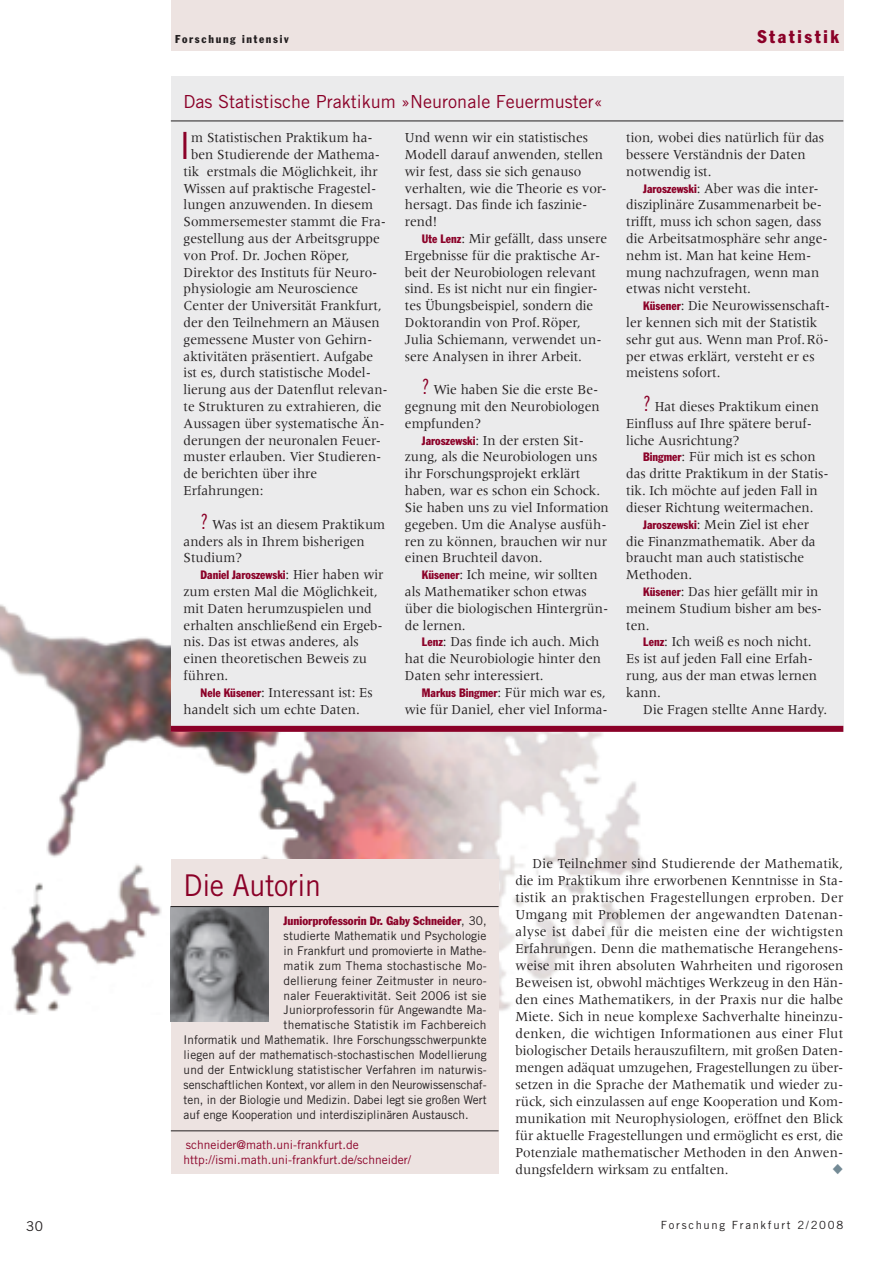
<style>
.page{position:relative;width:895px;height:1263px;background:#fff}
.page>*{position:absolute;margin:0;border:0;box-sizing:border-box;transform-origin:0 0}
.t1{font:37.5px "Trade Gothic";color:#8b0128}
.t2{font:30px "Trade Gothic";letter-spacing:-.01em;color:#8b0128;scale:.95 1}
.t3{font:18px "Trade Gothic";color:#8b0128}
.t4{font:condensed 18px "Franklin Gothic";letter-spacing:.15em;color:#8b0128}
.t5{font:14.25px/16.8px "Meridien";color:#231f20;scale:.95 1}
.t6{font:13.5px "Trade Gothic";color:#231f20}
.t7{font:12px "Trade Gothic";letter-spacing:.005em;color:#231f20}
.t8{font:12px/14.9px "Trade Gothic";color:#8b0128}
.t9{font:condensed 12px "Franklin Gothic";color:#8b0128}
.t10{font:condensed 12px "Franklin Gothic";color:#8b0128;scale:.95 1}
.t11{font:12px "Trade Gothic";letter-spacing:.025em;color:#231f20}
.t12{font:11.25px "Trade Gothic";letter-spacing:.15em;color:#231f20}
.t13{font:condensed 11.25px "Franklin Gothic";letter-spacing:.15em;color:#231f20}
.s1{font-family:"Franklin Gothic";font-stretch:condensed;font-size:12px;color:#8b0128}
.s2{font-family:"Trade Gothic Cond Eighteen";font-size:21px;color:#8b0128}
.s3{font-family:"Meridien";font-stretch:normal;font-size:14.25px;color:#231f20}
.s4{font-family:"Trade Gothic";font-stretch:normal;color:#231f20}
</style>
<div class="page">
<div style="left:171px;top:0;width:671px;height:51px;background:#ede3e1"></div>
<img style="left:0;top:604px;width:645px;height:410px">
<div style="left:171px;top:77px;width:671px;height:655px;background:#ebebec"></div>
<div style="left:171px;top:726px;width:671px;height:6px;background:#8b0128"></div>
<div style="left:171px;top:859px;width:327px;height:315px;background:#ede3e1"></div>
<img style="left:171px;top:907px;width:97px;height:114px">
<hr style="left:171px;top:1130px;width:327px;height:1px;background:#231f20">
<hr style="left:171px;top:906px;width:327px;height:1px;background:#231f20">
<hr style="left:171px;top:121px;width:671px;height:1px;background:#231f20">
<p class="t13" style="left:175px;top:35px;width:115px">Forschung intensiv</p>
<p class="t4" style="left:757px;top:30px;width:83px">Statistik</p>
<p class="t3" style="left:183px;top:95px;width:420px">Das Statistische Praktikum »Neuronale Feuermuster«</p>
<h1 class="t1" style="left:179px;top:132px;width:14px">I</h1>
<p class="t5" style="left:191px;top:130px;width:192px">m Statistischen Praktikum ha-</p>
<p class="t5" style="left:405px;top:130px;width:214px">Und wenn wir ein statistisches<br>Modell darauf anwenden, stellen wir fest, dass sie sich genauso verhalten, wie die Theorie es vor&shy;hersagt. Das finde ich faszinie&shy;rend!</p>
<p class="t5" style="left:405px;top:231px;width:214px;text-indent:17px"><span class="s1">Ute Lenz</span>: Mir gefällt, dass unsere<br>Ergebnisse für die praktische Ar&shy;beit der Neurobiologen relevant sind. Es ist nicht nur ein fingier&shy;tes Übungsbeispiel, sondern die<br>Doktorandin von Prof. Röper,<br>Julia Schiemann, verwendet un&shy;sere Analysen in ihrer Arbeit.</p>
<p class="t5" style="left:405px;top:382px;width:206px;text-align:justify;text-indent:17px"><span class="s2">?</span> Wie haben Sie die erste Be&shy;gegnung mit den Neurobiologen empfunden?</p>
<p class="t5" style="left:405px;top:433px;width:216px;text-indent:17px"><span class="s1">Jaroszewski</span>: In der ersten Sit&shy;zung, als die Neurobiologen uns ihr Forschungsprojekt erklärt haben, war es schon ein Schock.<br>Sie haben uns zu viel Information gegeben. Um die Analyse ausfüh&shy;ren zu können, brauchen wir nur einen Bruchteil davon.</p>
<p class="t5" style="left:405px;top:567px;width:215px;text-indent:17px"><span class="s1">Küsener</span>: Ich meine, wir sollten als Mathematiker schon etwas über die biologischen Hintergrün&shy;de lernen.</p>
<p class="t5" style="left:405px;top:634px;width:208px;text-align:justify;text-indent:17px"><span class="s1">Lenz</span>: Das finde ich auch. Mich hat die Neurobiologie hinter den Daten sehr interessiert.</p>
<p class="t5" style="left:405px;top:685px;width:215px;text-align:right"><span class="s1">Markus Bingmer</span>: Für mich war es, wie für Daniel, eher viel Informa-</p>
<p class="t5" style="left:191px;top:147px;width:200px">ben Studierende der Mathema-</p>
<p class="t5" style="left:183px;top:164px;width:206px">tik erstmals die Möglichkeit, ihr</p>
<p class="t5" style="left:183px;top:181px;width:204px">Wissen auf praktische Fragestel-</p>
<p class="t5" style="left:183px;top:197px;width:201px">lungen anzuwenden. In diesem</p>
<p class="t5" style="left:183px;top:214px;width:214px">Sommersemester stammt die Fra-</p>
<p class="t5" style="left:183px;top:231px;width:208px">gestellung aus der Arbeitsgruppe</p>
<p class="t5" style="left:183px;top:248px;width:176px">von Prof. Dr. Jochen Röper,</p>
<p class="t5" style="left:183px;top:265px;width:205px">Direktor des Instituts für Neuro-</p>
<p class="t5" style="left:183px;top:281px;width:185px">physiologie am Neuroscience</p>
<p class="t5" style="left:183px;top:298px;width:210px">Center der Universität Frankfurt,</p>
<p class="t5" style="left:183px;top:315px;width:208px">der den Teilnehmern an Mäusen</p>
<p class="t5" style="left:183px;top:332px;width:200px">gemessene Muster von Gehirn-</p>
<p class="t5" style="left:183px;top:349px;width:201px">aktivitäten präsentiert. Aufgabe</p>
<p class="t5" style="left:183px;top:365px;width:199px">ist es, durch statistische Model-</p>
<p class="t5" style="left:183px;top:382px;width:216px">lierung aus der Datenflut relevan-</p>
<p class="t5" style="left:183px;top:399px;width:210px">te Strukturen zu extrahieren, die</p>
<p class="t5" style="left:183px;top:416px;width:213px">Aussagen über systematische Än-</p>
<p class="t5" style="left:183px;top:433px;width:209px">derungen der neuronalen Feuer-</p>
<p class="t5" style="left:183px;top:449px;width:210px">muster erlauben. Vier Studieren-</p>
<p class="t5" style="left:183px;top:466px;width:142px">de berichten über ihre</p>
<p class="t5" style="left:183px;top:483px;width:86px">Erfahrungen:</p>
<p class="t5" style="left:183px;top:517px;width:214px;text-indent:17px"><span class="s2">?</span> Was ist an diesem Praktikum anders als in Ihrem bisherigen<br>Studium?</p>
<p class="t10" style="left:200px;top:570px;width:194px">Daniel Jaroszewski<span class="s3">: Hier haben wir</span></p>
<p class="t5" style="left:183px;top:584px;width:211px">zum ersten Mal die Möglichkeit, mit Daten herumzuspielen und erhalten anschließend ein Ergeb&shy;nis. Das ist etwas anderes, als einen theoretischen Beweis zu führen.</p>
<p class="t5" style="left:183px;top:685px;width:200px;text-indent:17px"><span class="s1">Nele Küsener</span>: Interessant ist: Es handelt sich um echte Daten.</p>
<p class="t5" style="left:626px;top:130px;width:210px">tion, wobei dies natürlich für das bessere Verständnis der Daten notwendig ist.</p>
<p class="t5" style="left:626px;top:181px;width:213px;text-indent:17px"><span class="s1">Jaroszewski</span>: Aber was die inter&shy;disziplinäre Zusammenarbeit be&shy;trifft, muss ich schon sagen, dass die Arbeitsatmosphäre sehr ange&shy;nehm ist. Man hat keine Hem&shy;mung nachzufragen, wenn man etwas nicht versteht.</p>
<p class="t5" style="left:626px;top:298px;width:216px;text-indent:17px"><span class="s1">Küsener</span>: Die Neurowissenschaft&shy;ler kennen sich mit der Statistik sehr gut aus. Wenn man Prof. Rö&shy;per etwas erklärt, versteht er es meistens sofort.</p>
<p class="t5" style="left:626px;top:399px;width:204px;text-indent:17px"><span class="s2">?</span> Hat dieses Praktikum einen<br>Einfluss auf Ihre spätere beruf&shy;liche Ausrichtung?</p>
<p class="t5" style="left:626px;top:449px;width:214px;text-indent:17px"><span class="s1">Bingmer</span>: Für mich ist es schon das dritte Praktikum in der Statis&shy;tik. Ich möchte auf jeden Fall in dieser Richtung weitermachen.</p>
<p class="t5" style="left:626px;top:517px;width:201px;text-indent:17px"><span class="s1">Jaroszewski</span>: Mein Ziel ist eher die Finanzmathematik. Aber da braucht man auch statistische<br>Methoden.</p>
<p class="t5" style="left:626px;top:584px;width:208px;text-indent:17px"><span class="s1">Küsener</span>: Das hier gefällt mir in meinem Studium bisher am bes&shy;ten.</p>
<p class="t5" style="left:626px;top:634px;width:202px;text-indent:17px"><span class="s1">Lenz</span>: Ich weiß es noch nicht.<br>Es ist auf jeden Fall eine Erfah&shy;rung, aus der man etwas lernen kann.</p>
<p class="t5" style="left:643px;top:701px;width:195px">Die Fragen stellte Anne Hardy.</p>
<h2 class="t2" style="left:183px;top:874px;width:146px">Die Autorin</h2>
<p class="t9" style="left:283px;top:916px;width:204px">Juniorprofessorin Dr. Gaby Schneider<span class="s4">, 30,</span></p>
<p class="t7" style="left:283px;top:931px;width:204px">studierte Mathematik und Psychologie</p>
<p class="t7" style="left:283px;top:946px;width:204px">in Frankfurt und promovierte in Mathe-</p>
<p class="t11" style="left:283px;top:961px;width:204px">matik zum Thema stochastische Mo-</p>
<p class="t7" style="left:283px;top:976px;width:204px">dellierung feiner Zeitmuster in neuro-</p>
<p class="t7" style="left:283px;top:990px;width:204px">naler Feueraktivität. Seit 2006 ist sie</p>
<p class="t7" style="left:283px;top:1005px;width:204px">Juniorprofessorin für Angewandte Ma-</p>
<p class="t7" style="left:283px;top:1020px;width:204px">thematische Statistik im Fachbereich</p>
<p class="t7" style="left:183px;top:1035px;width:304px">Informatik und Mathematik. Ihre Forschungsschwerpunkte</p>
<p class="t7" style="left:183px;top:1050px;width:304px">liegen auf der mathematisch-stochastischen Modellierung</p>
<p class="t7" style="left:183px;top:1065px;width:304px">und der Entwicklung statistischer Verfahren im naturwis-</p>
<p class="t7" style="left:183px;top:1080px;width:304px">senschaftlichen Kontext, vor allem in den Neurowissenschaf-</p>
<p class="t7" style="left:183px;top:1095px;width:304px">ten, in der Biologie und Medizin. Dabei legt sie großen Wert</p>
<p class="t7" style="left:183px;top:1110px;width:286px">auf enge Kooperation und interdisziplinären Austausch.</p>
<p class="t8" style="left:183px;top:1138px;width:229px">schneider@math.uni-frankfurt.de http://ismi.math.uni-frankfurt.de/schneider/</p>
<p class="t5" style="left:515px;top:856px;width:346px;text-align:justify;text-indent:17px">Die Teilnehmer sind Studierende der Mathematik, die im Praktikum ihre erworbenen Kenntnisse in Sta&shy;tistik an praktischen Fragestellungen erproben. Der Umgang mit Problemen der angewandten Daten an&shy;alyse ist dabei für die meisten eine der wichtigsten Erfahrungen. Denn die mathematische Herangehens&shy;weise mit ihren absoluten Wahrheiten und rigorosen Beweisen ist, obwohl mächtiges Werkzeug in den Hän&shy;den eines Mathematikers, in der Praxis nur die halbe Miete. Sich in neue komplexe Sachverhalte hineinzu&shy;denken, die wichtigen Informationen aus einer Flut biologischer Details herauszufiltern, mit großen Daten&shy;mengen adäquat umzugehen, Fragestellungen zu über&shy;setzen in die Sprache der Mathematik und wieder zu&shy;rück, sich einzulassen auf enge Kooperation und Kom&shy;munikation mit Neurophysiologen, eröffnet den Blick für aktuelle Fragestellungen und ermöglicht es erst, die Potenziale mathematischer Methoden in den Anwen&shy;dungsfeldern wirksam zu entfalten.</p>
<p class="t6" style="left:26px;top:1221px;width:18px">30</p>
<p class="t12" style="left:660px;top:1221px;width:184px">Forschung Frankfurt 2/2008</p>
</div>
